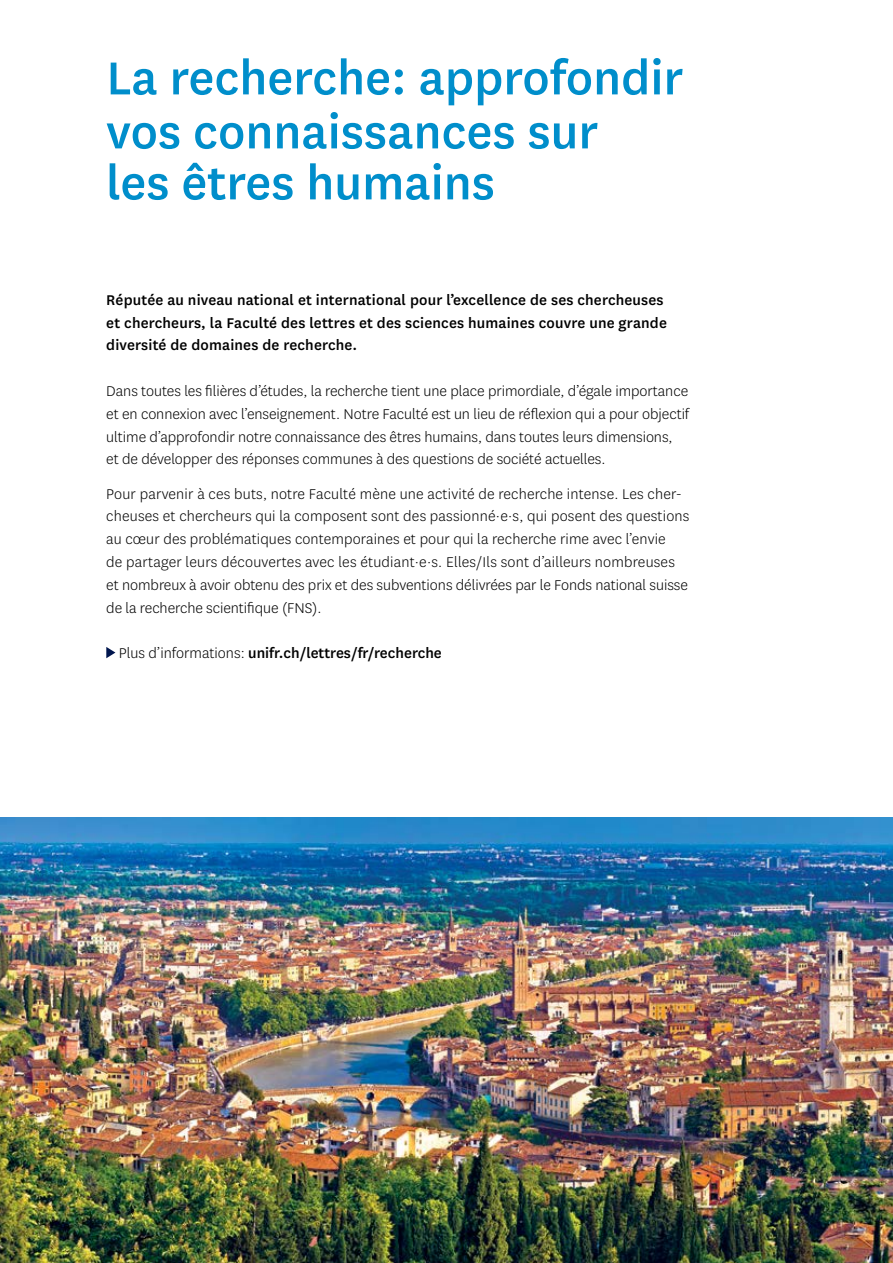
<style>
.page{position:relative;width:893px;height:1263px;background:#fff}
.page>*{position:absolute;margin:0;border:0;box-sizing:border-box;transform-origin:0 0}
.t1{font:500 54px/52.5px "National Uni Fr";color:#008ecb}
.t2{font:300 16.5px/22.8px "National Uni Fr";letter-spacing:-.005em;color:#000}
.t3{font:500 16.5px/22.8px "National Uni Fr";letter-spacing:.01em;color:#000}
.s1{font-weight:300}
</style>
<div class="page">
<img style="left:0;top:818px;width:893px;height:445px">
<svg style="left:106px;top:647px;width:9px;height:11px"></svg>
<h1 class="t1" style="left:106px;top:48px;width:579px">La recherche: approfondir vos connaissances sur<br>les êtres humains</h1>
<p class="t3" style="left:106px;top:287px;width:562px">Réputée au niveau national et international pour l’excellence de ses chercheuses et chercheurs, la Faculté des lettres et des sciences humaines couvre une grande diversité de domaines de recherche.</p>
<p class="t2" style="left:106px;top:379px;width:585px">Dans toutes les filières d’études, la recherche tient une place primordiale, d’égale importance et en connexion avec l’enseignement. Notre Faculté est un lieu de réflexion qui a pour objectif ultime d’approfondir notre connaissance des êtres humains, dans toutes leurs dimensions,<br>et de développer des réponses communes à des questions de société actuelles.</p>
<p class="t2" style="left:106px;top:482px;width:585px">Pour parvenir à ces buts, notre Faculté mène une activité de recherche intense. Les cher&shy;cheuses et chercheurs qui la composent sont des passionné·e·s, qui posent des questions au cœur des problématiques contemporaines et pour qui la recherche rime avec l’envie<br>de partager leurs découvertes avec les étudiant·e·s. Elles/Ils sont d’ailleurs nombreuses et nombreux à avoir obtenu des prix et des subventions délivrées par le Fonds national suisse de la recherche scientifique (FNS).</p>
<p class="t3" style="left:119px;top:641px;width:324px"><span class="s1">Plus d’informations:</span> unifr.ch/lettres/fr/recherche</p>
</div>
